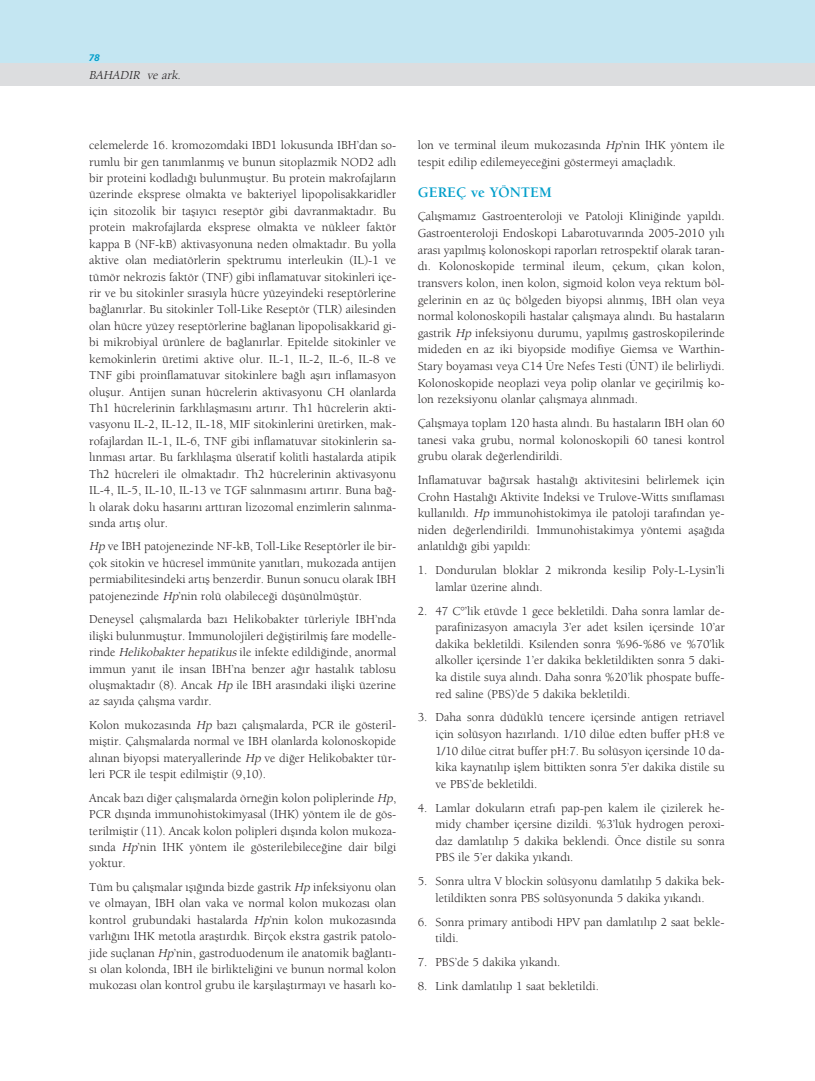
<style>
.page{position:relative;width:815px;height:1081px;background:#fff}
.page>*{position:absolute;margin:0;border:0;box-sizing:border-box;transform-origin:0 0}
.t1{font:700 15px "Berkeley";color:#009eca}
.t2{font:12.5px/16.4px "Berkeley";color:#231f20;text-align:justify}
.t3{font:italic 12.5px "Berkeley";color:#231f20}
.t4{font:10px "Fruga Sans Bold Ita";color:#009eca}
.s1{font-style:italic}
</style>
<div class="page">
<div style="left:0;top:63px;width:814px;height:22px;background:#dcdddf"></div>
<div style="left:0;top:1px;width:814px;height:62px;background:#c4e6f2"></div>
<p class="t4" style="left:89px;top:54px;width:12px">78</p>
<p class="t3" style="left:89px;top:70px;width:96px">BAHADIR ve ark.</p>
<p class="t2" style="left:89px;top:138px;width:308px">celemelerde 16. kromozomdaki IBD1 lokusunda IBH’dan so&shy;rumlu bir gen tan›mlanm›fl ve bunun sitoplazmik NOD2 adl› bir proteini kodlad›¤› bulunmufltur. Bu protein makrofajlar›n üzerinde eksprese olmakta ve bakteriyel lipopolisakkaridler için sitozolik bir tafl›y›c› reseptör gibi davranmaktad›r. Bu protein makrofajlarda eksprese olmakta ve nükleer faktör kappa B (NF-kB) aktivasyonuna neden olmaktad›r. Bu yolla aktive olan mediatörlerin spektrumu interleukin (IL)-1 ve tümör nekrozis faktör (TNF) gibi inflamatuvar sitokinleri içe&shy;rir ve bu sitokinler s›ras›yla hücre yüzeyindeki reseptörlerine ba¤lan›rlar. Bu sitokinler Toll-Like Reseptör (TLR) ailesinden olan hücre yüzey reseptörlerine ba¤lanan lipopolisakkarid gi&shy;bi mikrobiyal ürünlere de ba¤lan›rlar. Epitelde sitokinler ve kemokinlerin üretimi aktive olur. IL-1, IL-2, IL-6, IL-8 ve TNF gibi proinflamatuvar sitokinlere ba¤l› afl›r› inflamasyon oluflur. Antijen sunan hücrelerin aktivasyonu CH olanlarda Th1 hücrelerinin farkl›laflmas›n› art›r›r. Th1 hücrelerin akti&shy;vasyonu IL-2, IL-12, IL-18, MIF sitokinlerini üretirken, mak&shy;rofajlardan IL-1, IL-6, TNF gibi inflamatuvar sitokinlerin sa&shy;l›nmas› artar. Bu farkl›laflma ülseratif kolitli hastalarda atipik Th2 hücreleri ile olmaktad›r. Th2 hücrelerinin aktivasyonu IL-4, IL-5, IL-10, IL-13 ve TGF sal›nmas›n› art›r›r. Buna ba¤- l› olarak doku hasar›n› artt›ran lizozomal enzimlerin sal›nma&shy;s›nda art›fl olur.</p>
<p class="t2" style="left:89px;top:539px;width:308px"><span class="s1">Hp</span>ve ‹BH patojenezinde NF-kB, Toll-Like Reseptörler ile bir&shy;çok sitokin ve hücresel immünite yan›tlar›, mukozada antijen permiabilitesindeki art›fl benzerdir. Bunun sonucu olarak ‹BH patojenezinde <span class="s1">Hp</span>’nin rolü olabilece¤i düflünülmüfltür.</p>
<p class="t2" style="left:89px;top:612px;width:308px">Deneysel çal›flmalarda baz› Helikobakter türleriyle ‹BH’nda iliflki bulunmufltur. ‹mmunolojileri de¤ifltirilmifl fare modelle&shy;rinde <span class="s1">Helikobakter hepatikus</span>ile infekte edildi¤inde, anormal immun yan›t ile insan ‹BH’na benzer a¤›r hastal›k tablosu oluflmaktad›r (8). Ancak <span class="s1">Hp</span> ile ‹BH aras›ndaki iliflki üzerine az say›da çal›flma vard›r.</p>
<p class="t2" style="left:89px;top:718px;width:308px">Kolon mukozas›nda <span class="s1">Hp</span> baz› çal›flmalarda, PCR ile gösteril&shy;mifltir. Çal›flmalarda normal ve ‹BH olanlarda kolonoskopide al›nan biyopsi materyallerinde <span class="s1">Hp</span>ve di¤er Helikobakter tür&shy;leri PCR ile tespit edilmifltir (9,10).</p>
<p class="t2" style="left:89px;top:790px;width:308px">Ancak baz› di¤er çal›flmalarda örne¤in kolon poliplerinde <span class="s1">Hp</span>, PCR d›fl›nda immunohistokimyasal (‹HK) yöntem ile de gös&shy;terilmifltir (11). Ancak kolon polipleri d›fl›nda kolon mukoza&shy;s›nda <span class="s1">Hp</span>’nin ‹HK yöntem ile gösterilebilece¤ine dair bilgi yoktur.</p>
<p class="t2" style="left:89px;top:879px;width:308px">Tüm bu çal›flmalar ›fl›¤›nda bizde gastrik <span class="s1">Hp</span>infeksiyonu olan ve olmayan, ‹BH olan vaka ve normal kolon mukozas› olan kontrol grubundaki hastalarda <span class="s1">Hp</span>’nin kolon mukozas›nda varl›¤›n› ‹HK metotla araflt›rd›k. Birçok ekstra gastrik patolo&shy;jide suçlanan <span class="s1">Hp</span>’nin, gastroduodenum ile anatomik ba¤lant›- s› olan kolonda, ‹BH ile birlikteli¤ini ve bunun normal kolon mukozas› olan kontrol grubu ile karfl›laflt›rmay› ve hasarl› ko-</p>
<p class="t2" style="left:418px;top:138px;width:308px">lon ve terminal ileum mukozas›nda <span class="s1">Hp</span>’nin ‹HK yöntem ile tespit edilip edilemeyece¤ini göstermeyi amaçlad›k.</p>
<p class="t1" style="left:418px;top:186px;width:136px">GEREÇ ve YÖNTEM</p>
<p class="t2" style="left:418px;top:209px;width:308px">Çal›flmam›z Gastroenteroloji ve Patoloji Klini¤inde yap›ld›.<br>Gastroenteroloji Endoskopi Labarotuvar›nda 2005-2010 y›l› aras› yap›lm›fl kolonoskopi raporlar› retrospektif olarak taran&shy;d›. Kolonoskopide terminal ileum, çekum, ç›kan kolon, transvers kolon, inen kolon, sigmoid kolon veya rektum böl&shy;gelerinin en az üç bölgeden biyopsi al›nm›fl, ‹BH olan veya normal kolonoskopili hastalar çal›flmaya al›nd›. Bu hastalar›n gastrik <span class="s1">Hp</span> infeksiyonu durumu, yap›lm›fl gastroskopilerinde mideden en az iki biyopside modifiye Giemsa ve Warthin-Stary boyamas› veya C14 Üre Nefes Testi (ÜNT) ile belirliydi.<br>Kolonoskopide neoplazi veya polip olanlar ve geçirilmifl ko&shy;lon rezeksiyonu olanlar çal›flmaya al›nmad›.</p>
<p class="t2" style="left:418px;top:416px;width:308px">Çal›flmaya toplam 120 hasta al›nd›. Bu hastalar›n ‹BH olan 60 tanesi vaka grubu, normal kolonoskopili 60 tanesi kontrol grubu olarak de¤erlendirildi.</p>
<p class="t2" style="left:418px;top:473px;width:308px">‹nflamatuvar ba¤›rsak hastal›¤› aktivitesini belirlemek için Crohn Hastal›¤› Aktivite ‹ndeksi ve Trulove-Witts s›n›flamas› kullan›ld›. <span class="s1">Hp</span> immunohistokimya ile patoloji taraf›ndan ye&shy;niden de¤erlendirildi. ‹mmunohistakimya yöntemi afla¤›da anlat›ld›¤› gibi yap›ld›:</p>
<p class="t2" style="left:435px;top:563px;width:291px;text-indent:-18px">1. Dondurulan bloklar 2 mikronda kesilip Poly-L-Lysin’li lamlar üzerine al›nd›.</p>
<p class="t2" style="left:435px;top:603px;width:291px;text-indent:-18px">2. 47 C°’lik etüvde 1 gece bekletildi. Daha sonra lamlar de&shy;parafinizasyon amac›yla 3’er adet ksilen içersinde 10’ar dakika bekletildi. Ksilenden sonra %96-%86 ve %70’lik alkoller içersinde 1’er dakika bekletildikten sonra 5 daki&shy;ka distile suya al›nd›. Daha sonra %20’lik phospate buffe&shy;red saline (PBS)’de 5 dakika bekletildi.</p>
<p class="t2" style="left:435px;top:710px;width:291px;text-indent:-18px">3. Daha sonra düdüklü tencere içersinde antigen retriavel için solüsyon haz›rland›. 1/10 dilüe edten buffer pH:8 ve 1/10 dilüe citrat buffer pH:7. Bu solüsyon içersinde 10 da&shy;kika kaynat›l›p ifllem bittikten sonra 5’er dakika distile su ve PBS’de bekletildi.</p>
<p class="t2" style="left:435px;top:800px;width:291px;text-indent:-18px">4. Lamlar dokular›n etraf› pap-pen kalem ile çizilerek he&shy;midy chamber içersine dizildi. %3’lük hydrogen peroxi&shy;daz damlat›l›p 5 dakika beklendi. Önce distile su sonra PBS ile 5’er dakika y›kand›.</p>
<p class="t2" style="left:418px;top:874px;width:308px;text-align:center">5. Sonra ultra V blockin solüsyonu damlat›l›p 5 dakika bek&shy;letildikten sonra PBS solüsyonunda 5 dakika y›kand›.</p>
<p class="t2" style="left:435px;top:914px;width:291px;text-indent:-18px">6. Sonra primary antibodi HPV pan damlat›l›p 2 saat bekle&shy;tildi.</p>
<p class="t2" style="left:418px;top:954px;width:144px">7. PBS’de 5 dakika y›kand›.</p>
<p class="t2" style="left:418px;top:978px;width:183px">8. Link damlat›l›p 1 saat bekletildi.</p>
</div>
